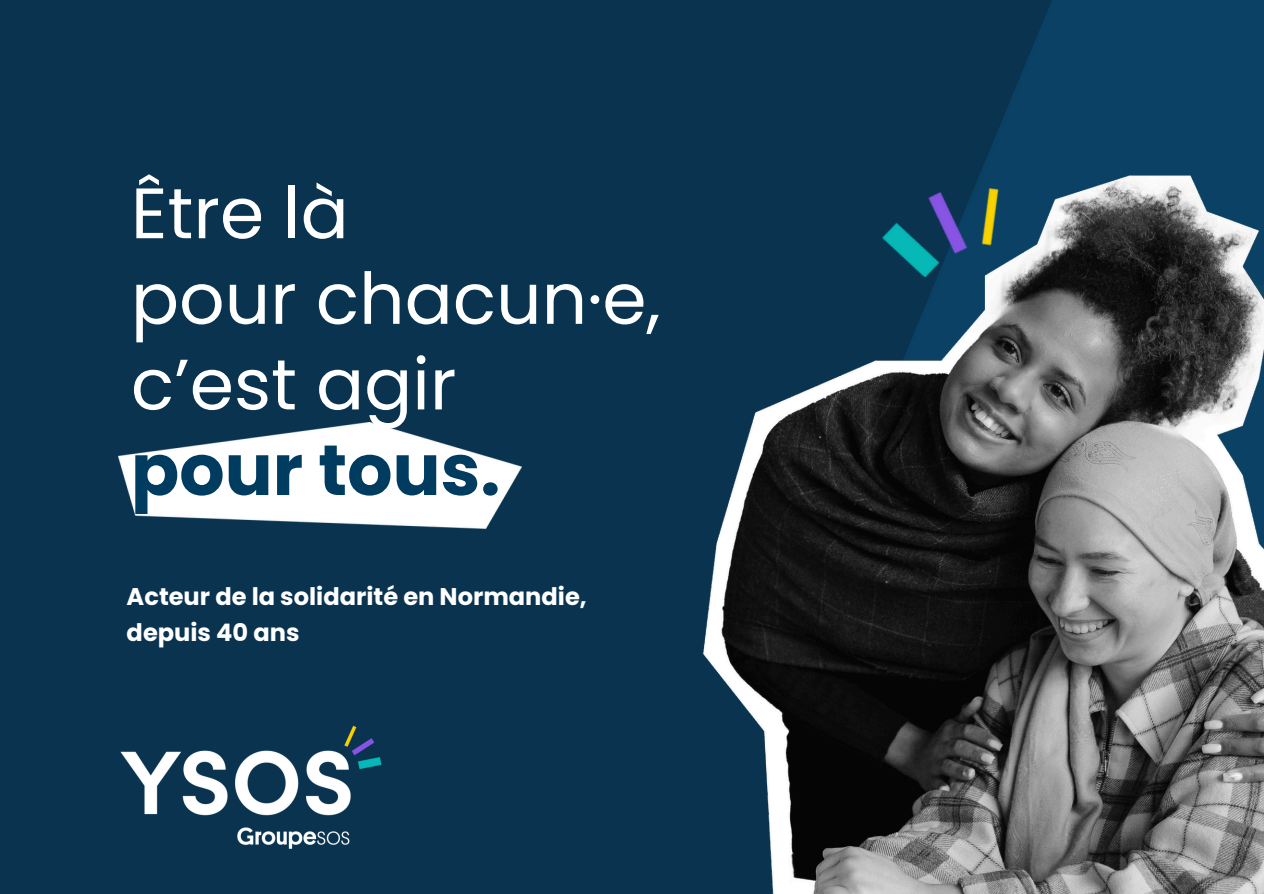
<style>
.page{position:relative;width:1264px;height:894px;background:#fff}
.page>*{position:absolute;margin:0;border:0;box-sizing:border-box;transform-origin:0 0}
.t1{font:71.25px/85.5px "Poppins";color:#fff}
.t2{font:700 71.25px "Poppins";color:#003b60}
.t3{font:700 24.15px/36px "Poppins";color:#fff}
</style>
<div class="page">
<div style="left:0;top:0;width:1263px;height:893px;background:#09334f"></div>
<img style="left:120px;top:725px;width:262px;height:124px">
<img style="left:989px;top:0;width:274px;height:167px">
<img style="left:703px;top:167px;width:560px;height:726px">
<img style="left:118px;top:422px;width:403px;height:106px">
<img style="left:873px;top:152px;width:147px;height:147px">
<h1 class="t1" style="left:131px;top:170px;width:531px">Être là<br>pour chacun·e, c’est agir</h1>
<h1 class="t2" style="left:131px;top:420px;width:371px">pour tous.</h1>
<p class="t3" style="left:127px;top:578px;width:461px">Acteur de la solidarité en Normandie, depuis 40 ans</p>
</div>
